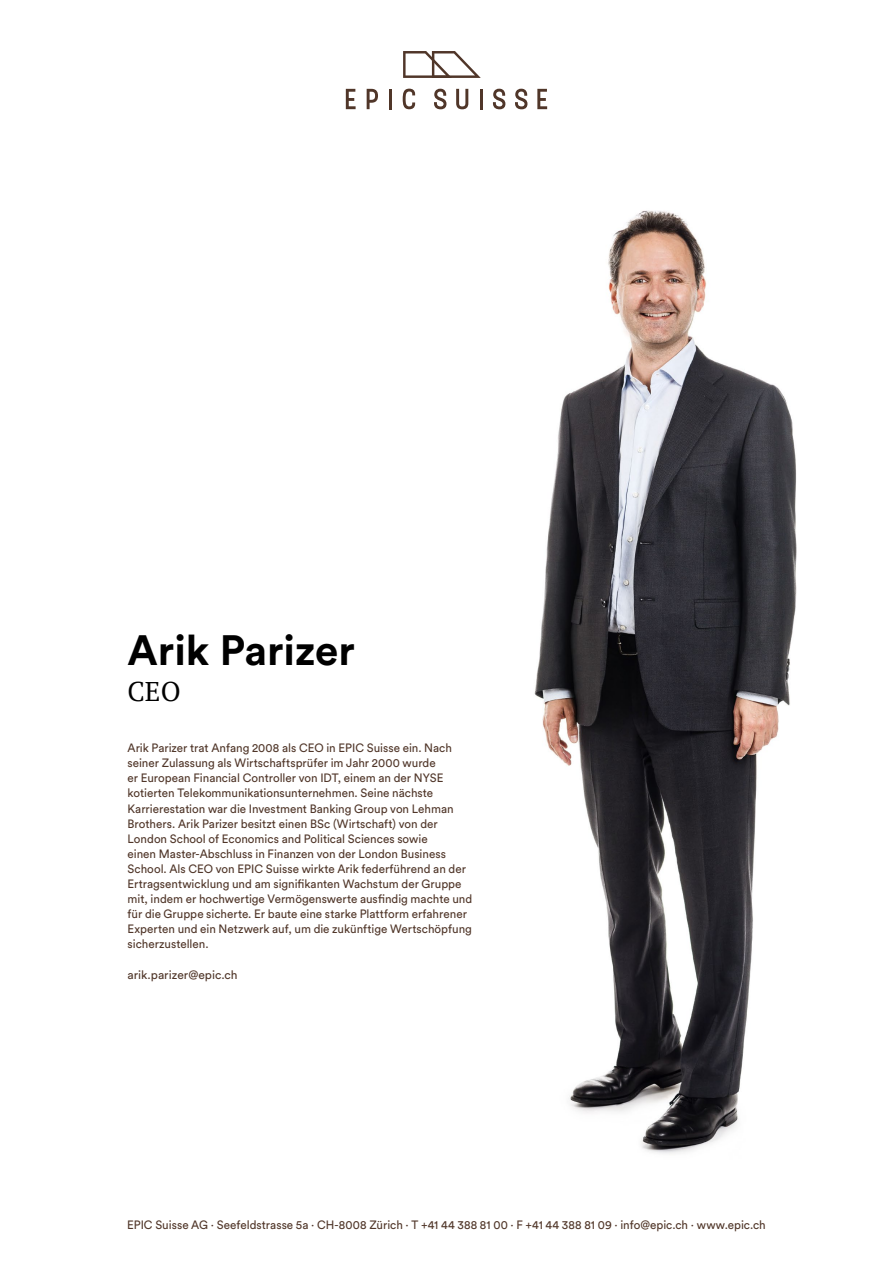
<style>
.page{position:relative;width:893px;height:1263px;background:#fff}
.page>*{position:absolute;margin:0;border:0;box-sizing:border-box;transform-origin:0 0}
.t1{font:700 42px "Circular Std";color:#000}
.t2{font:27px "PT Serif";color:#000}
.t3{font:12px/15px "Circular Std";color:#503629}
</style>
<div class="page">
<img style="left:534px;top:210px;width:263px;height:944px">
<svg style="left:346px;top:89px;width:10px;height:20px"></svg>
<svg style="left:367px;top:89px;width:11px;height:20px"></svg>
<hr style="left:389px;top:89px;width:3px;height:20px;background:#503629">
<svg style="left:403px;top:89px;width:12px;height:20px"></svg>
<svg style="left:434px;top:89px;width:12px;height:20px"></svg>
<svg style="left:456px;top:89px;width:12px;height:20px"></svg>
<hr style="left:480px;top:89px;width:2px;height:20px;background:#503629">
<svg style="left:493px;top:89px;width:12px;height:20px"></svg>
<svg style="left:515px;top:89px;width:12px;height:20px"></svg>
<svg style="left:537px;top:89px;width:10px;height:20px"></svg>
<svg style="left:403px;top:51px;width:78px;height:27px"></svg>
<h1 class="t1" style="left:128px;top:624px;width:229px">Arik Parizer</h1>
<h2 class="t2" style="left:128px;top:674px;width:55px">CEO</h2>
<p class="t3" style="left:128px;top:741px;width:346px">Arik Parizer trat Anfang 2008 als CEO in EPIC Suisse ein. Nach seiner Zulassung als Wirtschaftsprüfer im Jahr 2000 wurde<br>er European Financial Controller von IDT, einem an der NYSE kotierten Telekommunikationsunternehmen. Seine nächste Karrierestation war die Investment Banking Group von Lehman Brothers. Arik Parizer besitzt einen BSc (Wirtschaft) von der London School of Economics and Political Sciences sowie<br>einen Master-Abschluss in Finanzen von der London Business School. Als CEO von EPIC Suisse wirkte Arik federführend an der Ertragsentwicklung und am signifikanten Wachstum der Gruppe mit, indem er hochwertige Vermögenswerte ausfindig machte und für die Gruppe sicherte. Er baute eine starke Plattform erfahrener Experten und ein Netzwerk auf, um die zukünftige Wertschöpfung sicherzustellen.</p>
<p class="t3" style="left:128px;top:967px;width:112px">arik.parizer@epic.ch</p>
<p class="t3" style="left:127px;top:1217px;width:640px">EPIC Suisse AG · Seefeldstrasse 5a · CH-8008 Zürich · T +41 44 388 81 00 · F +41 44 388 81 09 · info@epic.ch · www.epic.ch</p>
</div>
